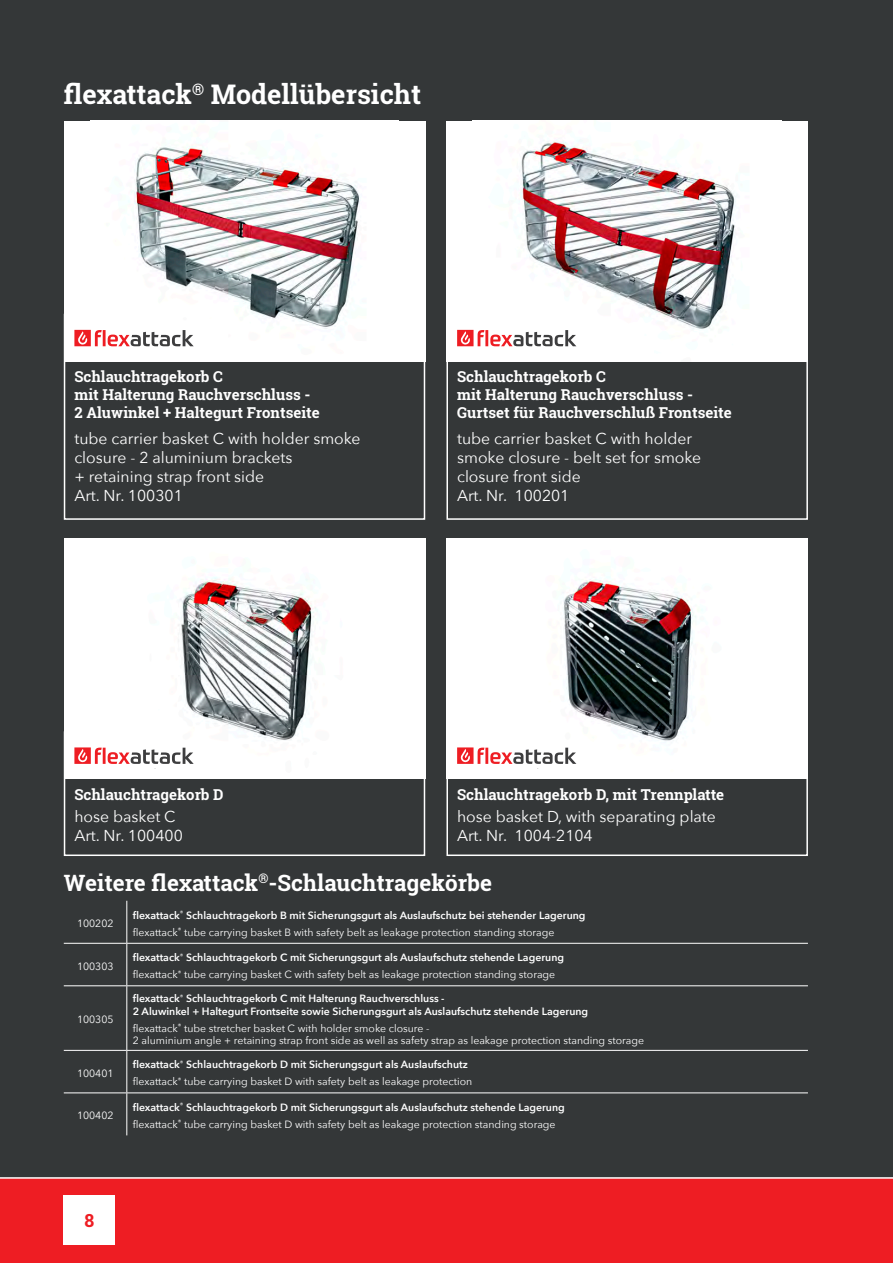
<style>
.page{position:relative;width:893px;height:1263px;background:#fff}
.page>*{position:absolute;margin:0;border:0;box-sizing:border-box;transform-origin:0 0}
.t1{font:700 27px "Roboto Slab";color:#fff}
.t2{font:700 22.5px "Roboto Slab";color:#fff}
.t3{font:700 18px "Roboto Slab";color:#ee1d23}
.t4{font:15.75px/18.9px "Avenir Next";color:#fff}
.t5{font:700 15px/18px "Roboto Slab";color:#fff}
.t6{font:600 10.5px/16.8px "Avenir Next";color:#fff}
.t7{font:10.5px/12.6px "Avenir Next";color:#fff}
.s1{font-weight:400}
.s2{font-weight:600}
</style>
<div class="page">
<div style="left:0;top:0;width:893px;height:1178px;background:#343738"></div>
<div style="left:64px;top:314px;width:361px;height:206px;border:2px solid #fff"></div>
<div style="left:64px;top:731px;width:361px;height:125px;border:2px solid #fff"></div>
<div style="left:446px;top:314px;width:362px;height:206px;border:2px solid #fff"></div>
<div style="left:446px;top:731px;width:362px;height:125px;border:2px solid #fff"></div>
<div style="left:64px;top:121px;width:361px;height:240px;background:#fff"></div>
<img style="left:90px;top:142px;width:270px;height:205px">
<div style="left:64px;top:538px;width:361px;height:241px;background:#fff"></div>
<img style="left:154px;top:577px;width:164px;height:192px">
<div style="left:446px;top:121px;width:362px;height:240px;background:#fff"></div>
<img style="left:473px;top:139px;width:264px;height:208px">
<div style="left:446px;top:538px;width:362px;height:241px;background:#fff"></div>
<img style="left:537px;top:576px;width:166px;height:193px">
<svg style="left:74px;top:330px;width:120px;height:16px"></svg>
<svg style="left:74px;top:747px;width:120px;height:17px"></svg>
<svg style="left:457px;top:330px;width:119px;height:16px"></svg>
<svg style="left:457px;top:747px;width:119px;height:17px"></svg>
<hr style="left:126px;top:901px;width:1px;height:42px;background:#fff">
<hr style="left:64px;top:943px;width:63px;height:1px;background:#fff">
<hr style="left:127px;top:943px;width:681px;height:1px;background:#fff">
<hr style="left:126px;top:944px;width:1px;height:41px;background:#fff">
<hr style="left:64px;top:985px;width:63px;height:1px;background:#fff">
<hr style="left:127px;top:985px;width:681px;height:1px;background:#fff">
<hr style="left:126px;top:986px;width:1px;height:64px;background:#fff">
<hr style="left:64px;top:1050px;width:63px;height:1px;background:#fff">
<hr style="left:127px;top:1050px;width:681px;height:1px;background:#fff">
<hr style="left:126px;top:1051px;width:1px;height:41px;background:#fff">
<hr style="left:64px;top:1092px;width:63px;height:1px;background:#fff">
<hr style="left:127px;top:1092px;width:681px;height:1px;background:#fff">
<hr style="left:126px;top:1093px;width:1px;height:42px;background:#fff">
<div style="left:0;top:1177px;width:893px;height:86px;background:#ee1d23"></div>
<div style="left:64px;top:1195px;width:51px;height:50px;background:#fff"></div>
<h1 class="t1" style="left:64px;top:76px;width:359px">flexattack<sup>®</sup> Modellübersicht</h1>
<h3 class="t5" style="left:74px;top:367px;width:247px">Schlauchtragekorb C<br>mit Halterung Rauchverschluss -<br>2 Aluwinkel + Haltegurt Frontseite</h3>
<h3 class="t4" style="left:74px;top:429px;width:288px">tube carrier basket C with holder smoke closure - 2 aluminium brackets<br>+ retaining strap front side<br>Art. Nr. 100301</h3>
<h3 class="t5" style="left:457px;top:367px;width:276px">Schlauchtragekorb C<br>mit Halterung Rauchverschluss -<br>Gurtset für Rauchverschluß Frontseite</h3>
<h3 class="t4" style="left:457px;top:429px;width:246px">tube carrier basket C with holder smoke closure - belt set for smoke closure front side<br>Art. Nr. 100201</h3>
<h3 class="t5" style="left:74px;top:785px;width:151px">Schlauchtragekorb D</h3>
<h3 class="t4" style="left:74px;top:807px;width:110px">hose basket C<br>Art. Nr. 100400</h3>
<h3 class="t5" style="left:457px;top:785px;width:269px">Schlauchtragekorb D, mit Trennplatte</h3>
<h3 class="t4" style="left:457px;top:807px;width:260px">hose basket D, with separating plate<br>Art. Nr. 1004-2104</h3>
<h2 class="t2" style="left:64px;top:867px;width:430px">Weitere flexattack<sup>®</sup>-Schlauchtragekörbe</h2>
<p class="t7" style="left:77px;top:917px;width:38px">100202</p>
<p class="t6" style="left:133px;top:906px;width:454px">flexattack<sup>®</sup> Schlauchtragekorb B mit Sicherungsgurt als Auslaufschutz bei stehender Lagerung <span class="s1">flexattack</span><sup>®</sup> <span class="s1">tube carrying basket B with safety belt as leakage protection standing storage</span></p>
<p class="t7" style="left:77px;top:959px;width:38px">100303</p>
<p class="t6" style="left:133px;top:949px;width:433px">flexattack<sup>®</sup> Schlauchtragekorb C mit Sicherungsgurt als Auslaufschutz stehende Lagerung <span class="s1">flexattack</span><sup>®</sup> <span class="s1">tube carrying basket C with safety belt as leakage protection standing storage</span></p>
<p class="t7" style="left:77px;top:1013px;width:38px">100305</p>
<p class="t6" style="left:133px;top:992px;width:457px;line-height:12.6px">flexattack<sup>®</sup> Schlauchtragekorb C mit Halterung Rauchverschluss -<br>2 Aluwinkel + Haltegurt Frontseite sowie Sicherungsgurt als Auslaufschutz stehende Lagerung</p>
<p class="t7" style="left:133px;top:1021px;width:513px">flexattack<sup>®</sup> tube stretcher basket C with holder smoke closure -<br>2 aluminium angle + retaining strap front side as well as safety strap as leakage protection standing storage</p>
<p class="t7" style="left:77px;top:1066px;width:38px">100401</p>
<p class="t7" style="left:133px;top:1056px;width:341px;line-height:16.8px"><span class="s2">flexattack</span><sup>®</sup> <span class="s2">Schlauchtragekorb D mit Sicherungsgurt als Auslaufschutz </span>flexattack<sup>®</sup> tube carrying basket D with safety belt as leakage protection</p>
<p class="t7" style="left:77px;top:1109px;width:38px">100402</p>
<p class="t6" style="left:133px;top:1099px;width:433px">flexattack<sup>®</sup> Schlauchtragekorb D mit Sicherungsgurt als Auslaufschutz stehende Lagerung <span class="s1">flexattack</span><sup>®</sup> <span class="s1">tube carrying basket D with safety belt as leakage protection standing storage</span></p>
<h3 class="t3" style="left:84px;top:1208px;width:11px">8</h3>
</div>
